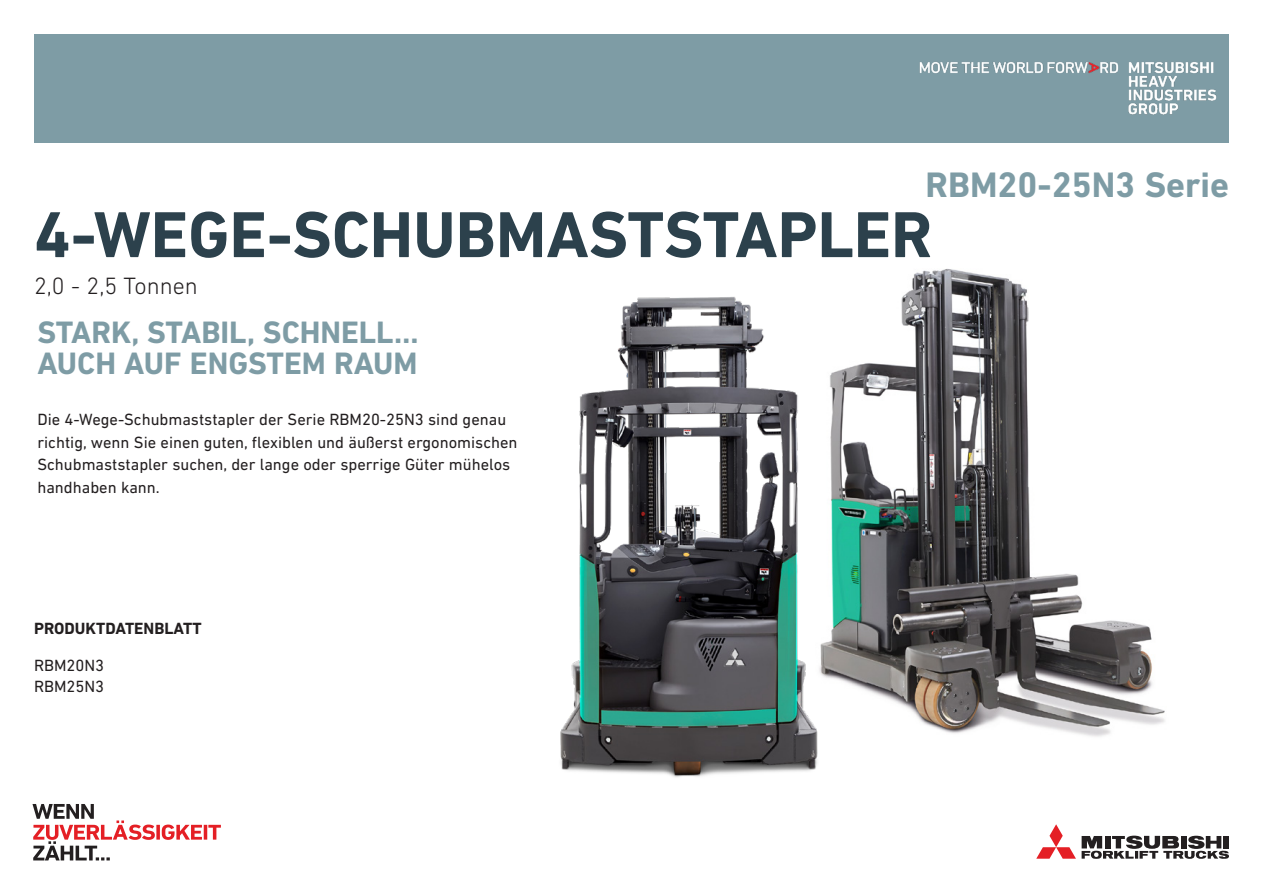
<style>
.page{position:relative;width:1263px;height:893px;background:#fff}
.page>*{position:absolute;margin:0;border:0;box-sizing:border-box;transform-origin:0 0}
.t1{font:700 66px "DIN Next LT Pro";color:#2c414c}
.t2{font:700 36px "DIN Next LT Pro";color:#7e9ca5}
.t3{font:700 31.5px/31.5px "DIN Next LT Pro";color:#7e9ca5}
.t4{font:300 24px "DIN Next LT Pro";color:#231f20}
.t5{font:16.5px/22.5px "DIN Next LT Pro";color:#231f20}
.t6{font:700 16.5px "DIN Next LT Pro";color:#231f20}
</style>
<div class="page">
<img style="left:912px;top:269px;width:253px;height:468px">
<img style="left:560px;top:290px;width:352px;height:487px">
<svg style="left:1036px;top:824px;width:193px;height:35px"></svg>
<div style="left:34px;top:34px;width:1195px;height:108px;background:#7e9ca5"></div>
<img style="left:919px;top:62px;width:298px;height:53px">
<svg style="left:156px;top:825px;width:4px;height:15px"></svg>
<svg style="left:162px;top:825px;width:40px;height:15px"></svg>
<hr style="left:204px;top:825px;width:3px;height:15px;background:#e41f25">
<svg style="left:208px;top:825px;width:13px;height:15px"></svg>
<svg style="left:33px;top:804px;width:122px;height:56px"></svg>
<h2 class="t2" style="left:926px;top:164px;width:305px">RBM20-25N3 Serie</h2>
<h1 class="t1" style="left:34px;top:196px;width:900px">4-WEGE-SCHUBMASTSTAPLER</h1>
<h3 class="t4" style="left:34px;top:272px;width:165px">2,0 - 2,5 Tonnen</h3>
<h3 class="t3" style="left:37px;top:316px;width:383px">STARK, STABIL, SCHNELL…<br>AUCH AUF ENGSTEM RAUM</h3>
<p class="t5" style="left:37px;top:408px;width:482px">Die 4-Wege-Schubmaststapler der Serie RBM20-25N3 sind genau richtig, wenn Sie einen guten, flexiblen und äußerst ergonomischen Schubmaststapler suchen, der lange oder sperrige Güter mühelos handhaben kann.</p>
<p class="t6" style="left:34px;top:619px;width:169px">PRODUKTDATENBLATT</p>
<p class="t5" style="left:34px;top:654px;width:72px;line-height:21px">RBM20N3<br>RBM25N3</p>
</div>
